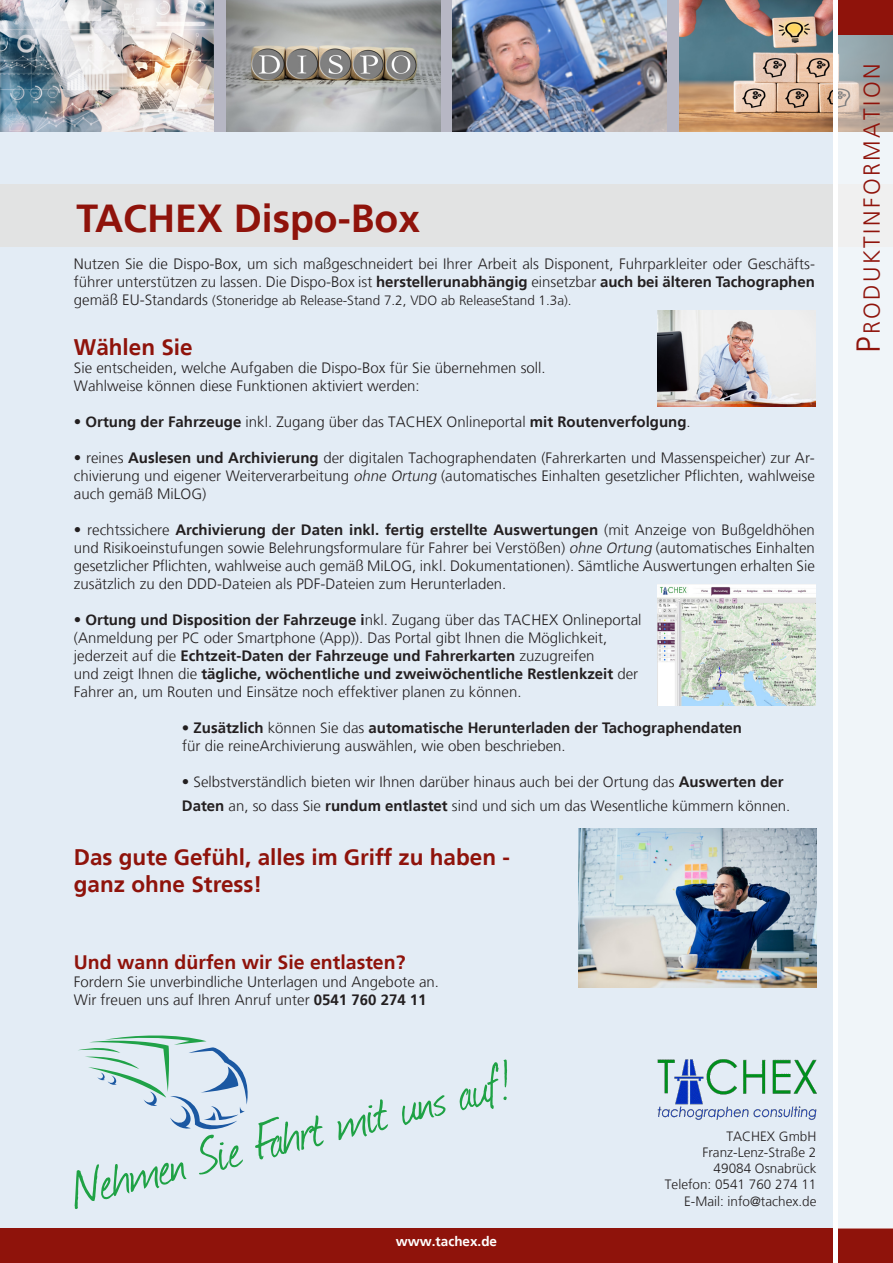
<style>
.page{position:relative;width:893px;height:1263px;background:#e3ecf5}
.page>*{position:absolute;margin:0;border:0;box-sizing:border-box;transform-origin:0 0}
.t1{font:60px "Journal";color:#1fa245}
.t2{font:700 39px "Frutiger LT";color:#8f130b}
.t3{font:300 23.1px "Frutiger LT";letter-spacing:.105em;color:#8f130b}
.t4{font:700 22.5px "Frutiger LT";color:#8f130b}
.t5{font:700 19.5px "Frutiger LT";color:#8f130b}
.t6{font:300 15px/18px "Frutiger LT";color:#231f20;text-align:justify}
.t7{font:700 15px "Frutiger LT";color:#231f20}
.t8{font:300 13.5px "Frutiger LT";color:#231f20}
.t9{font:700 13.5px "Frutiger LT";color:#fff}
.s1{font-weight:700}
.s2{font-size:15px}
.s3{font-style:italic}
.s4{font-weight:300}
.s5{font-size:33px}
</style>
<div class="page">
<div style="left:0;top:0;width:893px;height:132px;background:#b7b7c4"></div>
<div style="left:0;top:1229px;width:893px;height:34px;background:#8f130b"></div>
<svg style="left:78px;top:1035px;width:170px;height:94px"></svg>
<img style="left:0;top:0;width:214px;height:132px">
<img style="left:453px;top:0;width:213px;height:132px">
<img style="left:226px;top:0;width:214px;height:132px">
<div style="left:0;top:185px;width:893px;height:62px;background:#e2e3e3"></div>
<img style="left:578px;top:828px;width:238px;height:159px">
<img style="left:679px;top:0;width:154px;height:132px">
<svg style="left:838px;top:34px;width:55px;height:1195px;fill:#f0f5f9"></svg>
<div style="left:838px;top:0;width:55px;height:34px;background:#8f130b"></div>
<div style="left:833px;top:0;width:5px;height:1263px;background:#fff"></div>
<img style="left:658px;top:310px;width:157px;height:96px">
<img style="left:658px;top:1059px;width:158px;height:61px">
<img style="left:658px;top:585px;width:157px;height:121px">
<p class="t2" style="left:77px;top:196px;width:345px">TACHEX Dispo-Box</p>
<p class="t6" style="left:74px;top:255px;width:743px">Nutzen Sie die Dispo-Box, um sich maßgeschneidert bei Ihrer Arbeit als Disponent, Fuhrparkleiter oder Geschäfts&shy;führer unterstützen zu lassen. Die Dispo-Box ist <span class="s1">herstellerunabhängig</span> einsetzbar <span class="s1">auch bei älteren Tachographen</span></p>
<p class="t8" style="left:74px;top:293px;width:499px"><span class="s2">gemäß EU-Standards</span> (Stoneridge ab Release-Stand 7.2, VDO ab ReleaseStand 1.3a).</p>
<p class="t4" style="left:74px;top:334px;width:120px">Wählen Sie</p>
<p class="t6" style="left:74px;top:359px;width:473px">Sie entscheiden, welche Aufgaben die Dispo-Box für Sie übernehmen soll.</p>
<p class="t6" style="left:74px;top:377px;width:347px">Wahlweise können diese Funktionen aktiviert werden:</p>
<p class="t6" style="left:74px;top:413px;width:618px">• <span class="s1">Ortung der Fahrzeuge</span> inkl. Zugang über das TACHEX Onlineportal <span class="s1">mit Routenverfolgung</span>.</p>
<p class="t6" style="left:74px;top:449px;width:743px">• reines <span class="s1">Auslesen und Archivierung</span> der digitalen Tachographendaten (Fahrerkarten und Massenspeicher) zur Ar&shy;chivierung und eigener Weiterverarbeitung <span class="s3">ohne Ortung</span> (automatisches Einhalten gesetzlicher Pflichten, wahlweise auch gemäß MiLOG)</p>
<p class="t6" style="left:74px;top:521px;width:743px">• rechtssichere <span class="s1">Archivierung der Daten inkl. fertig erstellte Auswertungen</span> (mit Anzeige von Bußgeldhöhen und Risikoeinstufungen sowie Belehrungsformulare für Fahrer bei Verstößen) <span class="s3">ohne Ortung</span> (automatisches Einhalten gesetzlicher Pflichten, wahlweise auch gemäß MiLOG, inkl. Dokumentationen). Sämtliche Auswertungen erhalten Sie zusätzlich zu den DDD-Dateien als PDF-Dateien zum Herunterladen.</p>
<p class="t6" style="left:74px;top:611px;width:569px">• <span class="s1">Ortung und Disposition der Fahrzeuge i</span>nkl. Zugang über das TACHEX Onlineportal</p>
<p class="t6" style="left:74px;top:629px;width:535px">(Anmeldung per PC oder Smartphone (App)). Das Portal gibt Ihnen die Möglichkeit,</p>
<p class="t7" style="left:74px;top:647px;width:522px"><span class="s4">jederzeit auf die</span> Echtzeit-Daten der Fahrzeuge und Fahrerkarten <span class="s4">zuzugreifen</span></p>
<p class="t7" style="left:74px;top:665px;width:566px"><span class="s4">und zeigt Ihnen die</span> tägliche, wöchentliche und zweiwöchentliche Restlenkzeit <span class="s4">der</span></p>
<p class="t6" style="left:74px;top:683px;width:449px">Fahrer an, um Routen und Einsätze noch effektiver planen zu können.</p>
<p class="t7" style="left:182px;top:719px;width:562px">• Zusätzlich <span class="s4">können Sie das</span> automatische Herunterladen der Tachographendaten</p>
<p class="t6" style="left:182px;top:737px;width:385px">für die reineArchivierung auswählen, wie oben beschrieben.</p>
<p class="t6" style="left:182px;top:773px;width:603px">• Selbstverständlich bieten wir Ihnen darüber hinaus auch bei der Ortung das <span class="s1">Auswerten der</span></p>
<p class="t6" style="left:182px;top:797px;width:610px"><span class="s1">Daten</span> an, so dass Sie <span class="s1">rundum entlastet</span> sind und sich um das Wesentliche kümmern können.</p>
<p class="t4" style="left:74px;top:844px;width:437px">Das gute Gefühl, alles im Griff zu haben -</p>
<p class="t4" style="left:74px;top:871px;width:190px">ganz ohne Stress!</p>
<p class="t5" style="left:74px;top:951px;width:333px">Und wann dürfen wir Sie entlasten?</p>
<p class="t6" style="left:74px;top:973px;width:367px">Fordern Sie unverbindliche Unterlagen und Angebote an.</p>
<p class="t6" style="left:74px;top:991px;width:354px">Wir freuen uns auf Ihren Anruf unter <span class="s1">0541 760 274 11</span></p>
<p class="t1" style="left:61px;top:1150px;width:455px;rotate:-14deg">Nehmen Sie Fahrt mit uns auf!</p>
<p class="t9" style="left:396px;top:1233px;width:103px">www.tachex.de</p>
<p class="t8" style="left:726px;top:1128px;width:92px">TACHEX GmbH</p>
<p class="t8" style="left:702px;top:1145px;width:115px">Franz-Lenz-Straße 2</p>
<p class="t8" style="left:714px;top:1161px;width:104px">49084 Osnabrück</p>
<p class="t8" style="left:665px;top:1177px;width:153px">Telefon: 0541 760 274 11</p>
<p class="t8" style="left:684px;top:1193px;width:134px">E-Mail: info@tachex.de</p>
<p class="t3" style="left:859px;top:353px;width:291px;rotate:-90deg"><span class="s5">P</span>roduktinformation</p>
</div>
